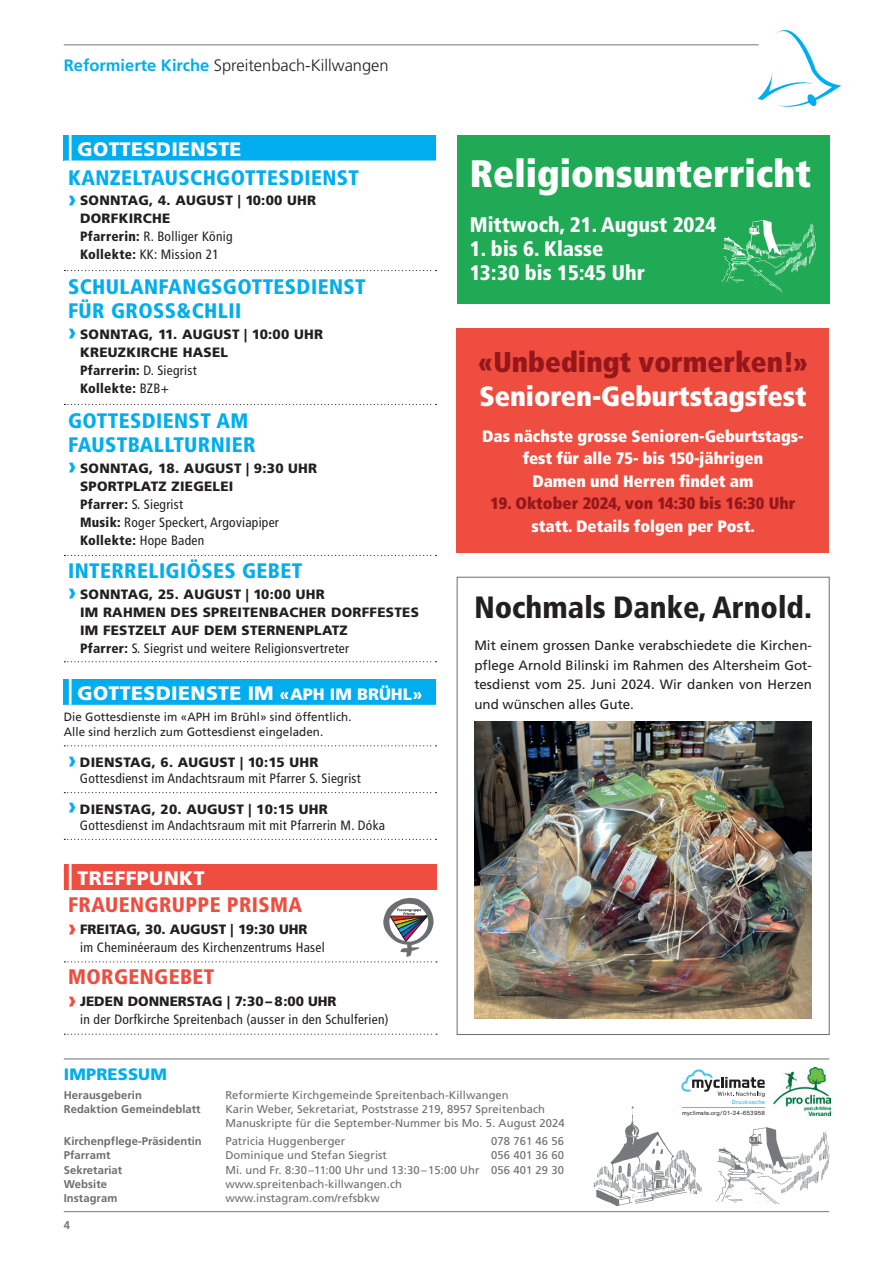
<style>
.page{position:relative;width:893px;height:1263px;background:#fff}
.page>*{position:absolute;margin:0;border:0;box-sizing:border-box;transform-origin:0 0}
.t1{font:900 condensed 38.25px "Frutiger";color:#fff}
.t2{font:900 condensed 30.75px "Frutiger";color:#231f20}
.t3{font:900 condensed 28.5px "Frutiger";color:#95161b}
.t4{font:900 condensed 27.75px "Frutiger";letter-spacing:-.005em;color:#fff}
.t5{font:900 condensed 21px/24px "Frutiger";letter-spacing:.02em;color:#00aeef}
.t6{font:900 condensed 21px/24px "Frutiger";color:#fff}
.t7{font:900 condensed 21px "Frutiger";letter-spacing:.02em;color:#ef4d3f}
.t8{font:900 19.5px "Frutiger";letter-spacing:.02em;color:#fff}
.t9{font:900 condensed 16.5px/22.5px "Frutiger";color:#fff;text-align:center}
.t10{font:300 16.5px "Frutiger";color:#231f20}
.t11{font:900 condensed 16.5px "Frutiger";color:#95161b}
.t12{font:900 16.5px "Frutiger";letter-spacing:.01em;color:#00aeef}
.t13{font:condensed 13.5px/18px "Frutiger";letter-spacing:.02em;color:#231f20}
.t14{font:900 13.5px/18px "Frutiger";letter-spacing:.02em;color:#231f20}
.t15{font:13.5px/19.5px "Frutiger";color:#231f20;text-align:justify}
.t16{font:12px/15px "Frutiger";letter-spacing:.005em;color:#231f20;scale:.96 1}
.t17{font:11.25px/14.2px "Frutiger";letter-spacing:.005em;color:#6c6d70}
.t18{font:700 11.25px "Frutiger";letter-spacing:.005em;color:#6c6d70}
.t19{font:700 11.25px "Frutiger";color:#76787b}
.t20{font:6px "ae 305 a+Theinhardt";letter-spacing:.025em;color:#231f20}
.t21{font:500 6px "f 265 c 4+Theinhardt";letter-spacing:.03em;color:#40c7f4}
.s1{font-weight:700;color:#00aeef}
.s2{font-size:27px}
.s3{font-size:24px;color:#00aeef}
.s4{font-stretch:condensed}
.s5{font-weight:400;font-stretch:condensed}
.s6{font-weight:900;font-stretch:normal;font-size:24px;color:#00aeef}
.s7{font-weight:900;font-stretch:normal}
.s8{font-weight:900}
.s9{font-size:16.5px}
.s10{font-weight:900;font-stretch:normal;font-size:24px;color:#ef4d3f}
</style>
<div class="page">
<hr style="left:64px;top:45px;width:695px;height:1px;background:#76787b">
<hr style="left:64px;top:1211px;width:765px;height:1px;background:#76787b">
<hr style="left:64px;top:1059px;width:765px;height:1px;background:#6c6d70">
<svg style="left:758px;top:30px;width:83px;height:77px"></svg>
<img style="left:593px;top:1106px;width:109px;height:101px">
<img style="left:716px;top:1127px;width:114px;height:76px">
<hr style="left:682px;top:1107px;width:83px;height:1px;background:#40c7f4">
<svg style="left:681px;top:1069px;width:84px;height:28px"></svg>
<img style="left:774px;top:1068px;width:56px;height:47px">
<div style="left:64px;top:864px;width:373px;height:25px;background:#ef4d3f"></div>
<svg style="left:64px;top:1033px;width:373px;height:2px"></svg>
<svg style="left:64px;top:898px;width:373px;height:64px"></svg>
<div style="left:64px;top:135px;width:372px;height:26px;background:#00aeef"></div>
<svg style="left:64px;top:270px;width:372px;height:1px"></svg>
<svg style="left:64px;top:404px;width:372px;height:1px"></svg>
<svg style="left:64px;top:555px;width:372px;height:1px"></svg>
<svg style="left:64px;top:661px;width:372px;height:1px"></svg>
<div style="left:64px;top:679px;width:372px;height:26px;background:#00aeef"></div>
<svg style="left:64px;top:746px;width:372px;height:93px"></svg>
<svg style="left:64px;top:745px;width:372px;height:1px"></svg>
<svg style="left:64px;top:792px;width:372px;height:1px"></svg>
<svg style="left:64px;top:839px;width:372px;height:1px"></svg>
<div style="left:457px;top:328px;width:372px;height:225px;background:#ef4d3f"></div>
<div style="left:457px;top:135px;width:372px;height:168px;background:#21aa56"></div>
<img style="left:720px;top:219px;width:96px;height:73px">
<img style="left:474px;top:721px;width:338px;height:297px">
<p class="t10" style="left:64px;top:56px;width:326px"><span class="s1">Reformierte Kirche</span> Spreitenbach-Killwangen</p>
<h3 class="t8" style="left:68px;top:137px;width:175px"><span class="s2">|</span> GOTTESDIENSTE</h3>
<h3 class="t5" style="left:68px;top:165px;width:292px">KANZELTAUSCHGOTTESDIENST</h3>
<p class="t14" style="left:80px;top:192px;width:238px;text-indent:-12px"><span class="s3">›</span> SONNTAG, 4. AUGUST | 10:00 UHR<br>DORFKIRCHE<br><span class="s4">Pfarrerin:</span> <span class="s5">R. Bolliger König<br></span><span class="s4">Kollekte:</span> <span class="s5">KK: Mission 21</span></p>
<h3 class="t5" style="left:68px;top:275px;width:299px">SCHULANFANGSGOTTESDIENST<br>FÜR GROSS&amp;CHLII</h3>
<p class="t14" style="left:80px;top:325px;width:245px;text-indent:-12px"><span class="s3">›</span> SONNTAG, 11. AUGUST | 10:00 UHR<br>KREUZKIRCHE HASEL<br><span class="s4">Pfarrerin:</span> <span class="s5">D. Siegrist<br></span><span class="s4">Kollekte:</span> <span class="s5">BZB+</span></p>
<h3 class="t5" style="left:68px;top:409px;width:189px">GOTTESDIENST AM<br>FAUSTBALLTURNIER</h3>
<p class="t13" style="left:80px;top:459px;width:239px;text-indent:-12px"><span class="s6">›</span> <span class="s7">SONNTAG, 18. AUGUST | 9:30 UHR<br>SPORTPLATZ ZIEGELEI<br></span><span class="s8">Pfarrer:</span> S. Siegrist<br><span class="s8">Musik:</span> Roger Speckert, Argoviapiper<br><span class="s8">Kollekte:</span> Hope Baden</p>
<h3 class="t5" style="left:68px;top:559px;width:236px">INTERRELIGIÖSES GEBET</h3>
<p class="t14" style="left:80px;top:585px;width:340px;text-indent:-12px"><span class="s3">›</span> SONNTAG, 25. AUGUST | 10:00 UHR<br>IM RAHMEN DES SPREITENBACHER DORFFESTES IM FESTZELT AUF DEM STERNENPLATZ<br><span class="s4">Pfarrer:</span> <span class="s5">S. Siegrist und weitere Religionsvertreter</span></p>
<h3 class="t8" style="left:68px;top:681px;width:356px"><span class="s2">|</span> GOTTESDIENSTE IM <span class="s9">«APH IM BRÜHL»</span></h3>
<p class="t16" style="left:64px;top:709px;width:301px">Die Gottesdienste im «APH im Brühl» sind öffentlich.<br>Alle sind herzlich zum Gottesdienst eingeladen.</p>
<p class="t13" style="left:80px;top:754px;width:282px;line-height:16.5px;text-indent:-12px"><span class="s6">›</span> <span class="s7">DIENSTAG, 6. AUGUST | 10:15 UHR<br></span>Gottesdienst im Andachtsraum mit Pfarrer S. Siegrist</p>
<p class="t13" style="left:80px;top:801px;width:307px;line-height:16.5px;text-indent:-12px"><span class="s6">›</span> <span class="s7">DIENSTAG, 20. AUGUST | 10:15 UHR<br></span>Gottesdienst im Andachtsraum mit mit Pfarrerin M. Dóka</p>
<h3 class="t8" style="left:68px;top:866px;width:138px"><span class="s2">|</span> TREFFPUNKT</h3>
<h3 class="t7" style="left:68px;top:892px;width:236px">FRAUENGRUPPE PRISMA</h3>
<p class="t13" style="left:80px;top:920px;width:246px;text-indent:-12px"><span class="s10">›</span> <span class="s7">FREITAG, 30. AUGUST | 19:30 UHR<br></span>im Cheminéeraum des Kirchenzentrums Hasel</p>
<h3 class="t7" style="left:68px;top:964px;width:148px">MORGENGEBET</h3>
<p class="t13" style="left:80px;top:993px;width:310px;text-indent:-12px"><span class="s10">›</span> <span class="s7">JEDEN DONNERSTAG | 7:30– 8:00 UHR<br></span>in der Dorfkirche Spreitenbach (ausser in den Schulferien)</p>
<h1 class="t1" style="left:470px;top:150px;width:343px">Religionsunterricht</h1>
<h3 class="t6" style="left:470px;top:213px;width:248px">Mittwoch, 21. August 2024</h3>
<h3 class="t6" style="left:470px;top:237px;width:176px">1. bis 6. Klasse<br>13:30 bis 15:45 Uhr</h3>
<h3 class="t3" style="left:478px;top:344px;width:331px">«Unbedingt vormerken!»</h3>
<h3 class="t4" style="left:480px;top:380px;width:328px">Senioren-Geburtstagsfest</h3>
<p class="t9" style="left:482px;top:424px;width:323px">Das nächste grosse Senioren-Geburtstags&shy;fest für alle 75- bis 150-jährigen<br>Damen und Herren findet am</p>
<p class="t11" style="left:490px;top:493px;width:307px">19. Oktober 2024, von 14:30 bis 16:30 Uhr</p>
<p class="t9" style="left:532px;top:514px;width:225px">statt. Details folgen per Post.</p>
<h2 class="t2" style="left:474px;top:589px;width:339px">Nochmals Danke, Arnold.</h2>
<p class="t15" style="left:474px;top:636px;width:339px">Mit einem grossen Danke verabschiedete die Kirchen&shy;pflege Arnold Bilinski im Rahmen des Altersheim Got&shy;tesdienst vom 25. Juni 2024. Wir danken von Herzen und wünschen alles Gute.</p>
<p class="t12" style="left:64px;top:1065px;width:105px">IMPRESSUM</p>
<p class="t18" style="left:64px;top:1088px;width:80px">Herausgeberin</p>
<p class="t17" style="left:225px;top:1088px;width:285px">Reformierte Kirchgemeinde Spreitenbach-Killwangen</p>
<p class="t18" style="left:64px;top:1103px;width:138px">Redaktion Gemeindeblatt</p>
<p class="t17" style="left:225px;top:1102px;width:341px">Karin Weber, Sekretariat, Poststrasse 219, 8957 Spreitenbach<br>Manuskripte für die September-Nummer bis Mo. 5. August 2024</p>
<p class="t18" style="left:64px;top:1134px;width:140px">Kirchenpflege-Präsidentin</p>
<p class="t17" style="left:225px;top:1134px;width:121px">Patricia Huggenberger</p>
<p class="t17" style="left:491px;top:1134px;width:74px">078 761 46 56</p>
<p class="t18" style="left:64px;top:1149px;width:48px">Pfarramt</p>
<p class="t17" style="left:225px;top:1148px;width:163px">Dominique und Stefan Siegrist</p>
<p class="t17" style="left:491px;top:1148px;width:74px">056 401 36 60</p>
<p class="t18" style="left:64px;top:1163px;width:60px">Sekretariat</p>
<p class="t17" style="left:225px;top:1162px;width:340px">Mi. und Fr. 8:30–11:00 Uhr und 13:30–15:00 Uhr 056 401 29 30</p>
<p class="t18" style="left:64px;top:1177px;width:45px">Website</p>
<p class="t17" style="left:225px;top:1177px;width:178px">www.spreitenbach-killwangen.ch</p>
<p class="t18" style="left:64px;top:1191px;width:55px">Instagram</p>
<p class="t17" style="left:225px;top:1191px;width:156px">www.instagram.com/refsbkw</p>
<p class="t19" style="left:64px;top:1218px;width:8px">4</p>
<p class="t21" style="left:732px;top:1098px;width:35px">Drucksache</p>
<p class="t20" style="left:682px;top:1110px;width:84px">myclimate.org/01-24-653958</p>
</div>
